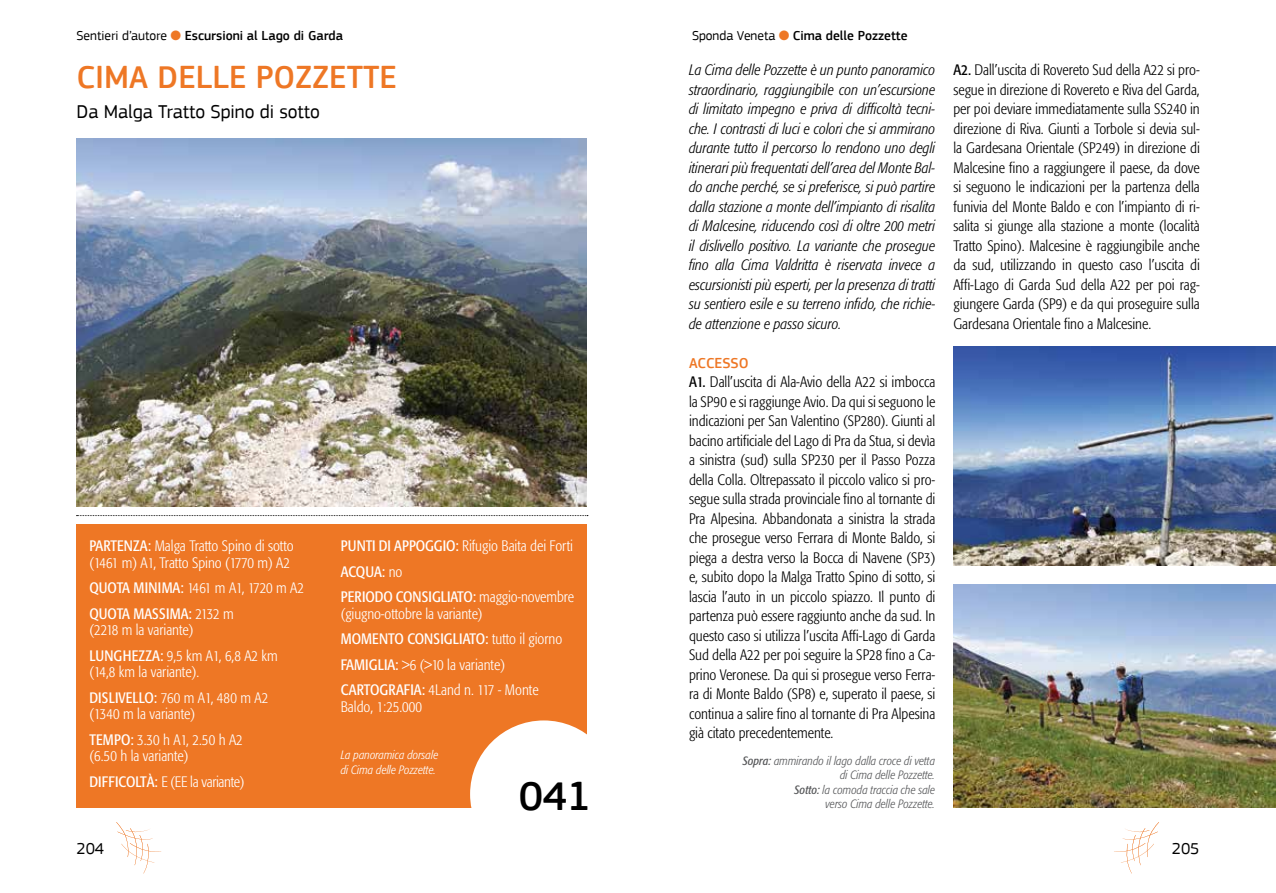
<style>
.page{position:relative;width:1276px;height:893px;background:#fff}
.page>*{position:absolute;margin:0;border:0;box-sizing:border-box;transform-origin:0 0}
.t1{font:500 42px "PF Square Sans Pro";color:#000}
.t2{font:500 33px "PF Square Sans Pro";color:#ee7725}
.t3{font:19.5px "PF Square Sans Pro";color:#000}
.t4{font:16.5px "PF Square Sans Pro";color:#000}
.t5{font:300 condensed 15px/19.5px "Formata";color:#000}
.t6{font:italic 300 condensed 15px/19.5px "Formata";color:#000;text-align:justify}
.t7{font:300 condensed 15px/25.5px "Formata";color:#fff}
.t8{font:condensed 15px/25.5px "Formata";color:#fff}
.t9{font:500 13.5px "PF Square Sans Pro";color:#000}
.t10{font:italic 300 condensed 12px/14.4px "Formata";color:#58595b;text-align:right}
.t11{font:italic 300 condensed 12px/14.4px "Formata";color:#fff}
.s1{font-weight:400}
.s2{color:#ee7725}
.s3{font-weight:300}
.s4{font-family:"PF Square Sans Pro";font-weight:500;font-stretch:normal;color:#ee7725}
</style>
<div class="page">
<svg style="left:116px;top:822px;width:45px;height:51px"></svg>
<svg style="left:1114px;top:822px;width:45px;height:51px"></svg>
<div style="left:77px;top:524px;width:510px;height:284px;background:#ee7725"></div>
<svg style="left:77px;top:515px;width:511px;height:1px"></svg>
<div style="left:470px;top:720px;width:147px;height:148px;background:#fff;border-radius:50%"></div>
<img style="left:77px;top:138px;width:510px;height:368px">
<img style="left:953px;top:346px;width:323px;height:220px">
<img style="left:953px;top:584px;width:323px;height:224px">
<p class="t9" style="left:77px;top:28px;width:268px"><span class="s1">Sentieri d’autore</span> <span class="s2">●</span> Escursioni al Lago di Garda</p>
<p class="t2" style="left:77px;top:58px;width:322px">CIMA DELLE POZZETTE</p>
<p class="t3" style="left:77px;top:100px;width:245px">Da Malga Tratto Spino di sotto</p>
<p class="t7" style="left:89px;top:538px;width:206px;line-height:16.5px"><span class="s1">PARTENZA:</span> Malga Tratto Spino di sotto (1461 m) A1, Tratto Spino (1770 m) A2</p>
<p class="t8" style="left:89px;top:575px;width:216px">QUOTA MINIMA: <span class="s3">1461 m A1, 1720 m A2<br></span>QUOTA MASSIMA: <span class="s3">2132 m</span></p>
<p class="t7" style="left:89px;top:617px;width:190px">(2218 m la variante)<br><span class="s1">LUNGHEZZA:</span> 9,5 km A1, 6,8 A2 km</p>
<p class="t7" style="left:89px;top:659px;width:180px">(14,8 km la variante).<br><span class="s1">DISLIVELLO:</span> 760 m A1, 480 m A2</p>
<p class="t7" style="left:89px;top:701px;width:155px">(1340 m la variante)<br><span class="s1">TEMPO:</span> 3.30 h A1, 2.50 h A2</p>
<p class="t7" style="left:89px;top:743px;width:157px">(6.50 h la variante)<br><span class="s1">DIFFICOLTÀ:</span> E (EE la variante)</p>
<p class="t8" style="left:341px;top:533px;width:235px">PUNTI DI APPOGGIO: <span class="s3">Rifugio Baita dei Forti<br></span>ACQUA: <span class="s3">no<br></span>PERIODO CONSIGLIATO: <span class="s3">maggio-novembre</span></p>
<p class="t7" style="left:341px;top:601px;width:223px">(giugno-ottobre la variante)<br><span class="s1">MOMENTO CONSIGLIATO:</span> tutto il giorno <span class="s1">FAMIGLIA:</span> &gt;6 (&gt;10 la variante)<br><span class="s1">CARTOGRAFIA:</span> 4Land n. 117 - Monte</p>
<p class="t7" style="left:341px;top:694px;width:83px">Baldo, 1:25.000</p>
<p class="t11" style="left:341px;top:748px;width:99px">La panoramica dorsale di Cima delle Pozzette.</p>
<p class="t1" style="left:519px;top:771px;width:74px">041</p>
<p class="t9" style="left:692px;top:28px;width:217px"><span class="s1">Sponda Veneta</span> <span class="s2">●</span> Cima delle Pozzette</p>
<p class="t6" style="left:689px;top:60px;width:248px">La Cima delle Pozzette è un punto panoramico straordinario, raggiungibile con un’escursione di limitato impegno e priva di difficoltà tecni&shy;che. I contrasti di luci e colori che si ammirano durante tutto il percorso lo rendono uno degli itinerari più frequentati dell’area del Monte Bal&shy;do anche perché, se si preferisce, si può partire dalla stazione a monte dell’impianto di risalita di Malcesine, riducendo così di oltre 200 metri il dislivello positivo. La variante che prosegue fino alla Cima Valdritta è riservata invece a escursionisti più esperti, per la presenza di tratti su sentiero esile e su terreno infido, che richie&shy;de attenzione e passo sicuro.</p>
<p class="t5" style="left:689px;top:353px;width:248px"><span class="s4">ACCESSO<br></span><span class="s1">A1.</span> Dall’uscita di Ala-Avio della A22 si imbocca la SP90 e si raggiunge Avio. Da qui si seguono le indicazioni per San Valentino (SP280). Giunti al bacino artificiale del Lago di Pra da Stua, si devìa a sinistra (sud) sulla SP230 per il Passo Pozza della Colla. Oltrepassato il piccolo valico si pro&shy;segue sulla strada provinciale fino al tornante di Pra Alpesina. Abbandonata a sinistra la strada che prosegue verso Ferrara di Monte Baldo, si piega a destra verso la Bocca di Navene (SP3) e, subito dopo la Malga Tratto Spino di sotto, si lascia l’auto in un piccolo spiazzo. Il punto di partenza può essere raggiunto anche da sud. In questo caso si utilizza l’uscita Affi-Lago di Garda Sud della A22 per poi seguire la SP28 fino a Ca&shy;prino Veronese. Da qui si prosegue verso Ferra&shy;ra di Monte Baldo (SP8) e, superato il paese, si continua a salire fino al tornante di Pra Alpesina già citato precedentemente.</p>
<p class="t10" style="left:742px;top:753px;width:194px"><span class="s1">Sopra:</span> ammirando il lago dalla croce di vetta di Cima delle Pozzette.<br><span class="s1">Sotto:</span> la comoda traccia che sale<br>verso Cima delle Pozzette.</p>
<p class="t5" style="left:953px;top:60px;width:248px;text-align:justify"><span class="s1">A2.</span> Dall’uscita di Rovereto Sud della A22 si pro&shy;segue in direzione di Rovereto e Riva del Garda, per poi deviare immediatamente sulla SS240 in direzione di Riva. Giunti a Torbole si devia sul&shy;la Gardesana Orientale (SP249) in direzione di Malcesine fino a raggiungere il paese, da dove si seguono le indicazioni per la partenza della funivia del Monte Baldo e con l’impianto di ri&shy;salita si giunge alla stazione a monte (località Tratto Spino). Malcesine è raggiungibile anche da sud, utilizzando in questo caso l’uscita di Affi-Lago di Garda Sud della A22 per poi rag&shy;giungere Garda (SP9) e da qui proseguire sulla Gardesana Orientale fino a Malcesine.</p>
<p class="t4" style="left:77px;top:839px;width:29px">204</p>
<p class="t4" style="left:1172px;top:839px;width:29px">205</p>
</div>
